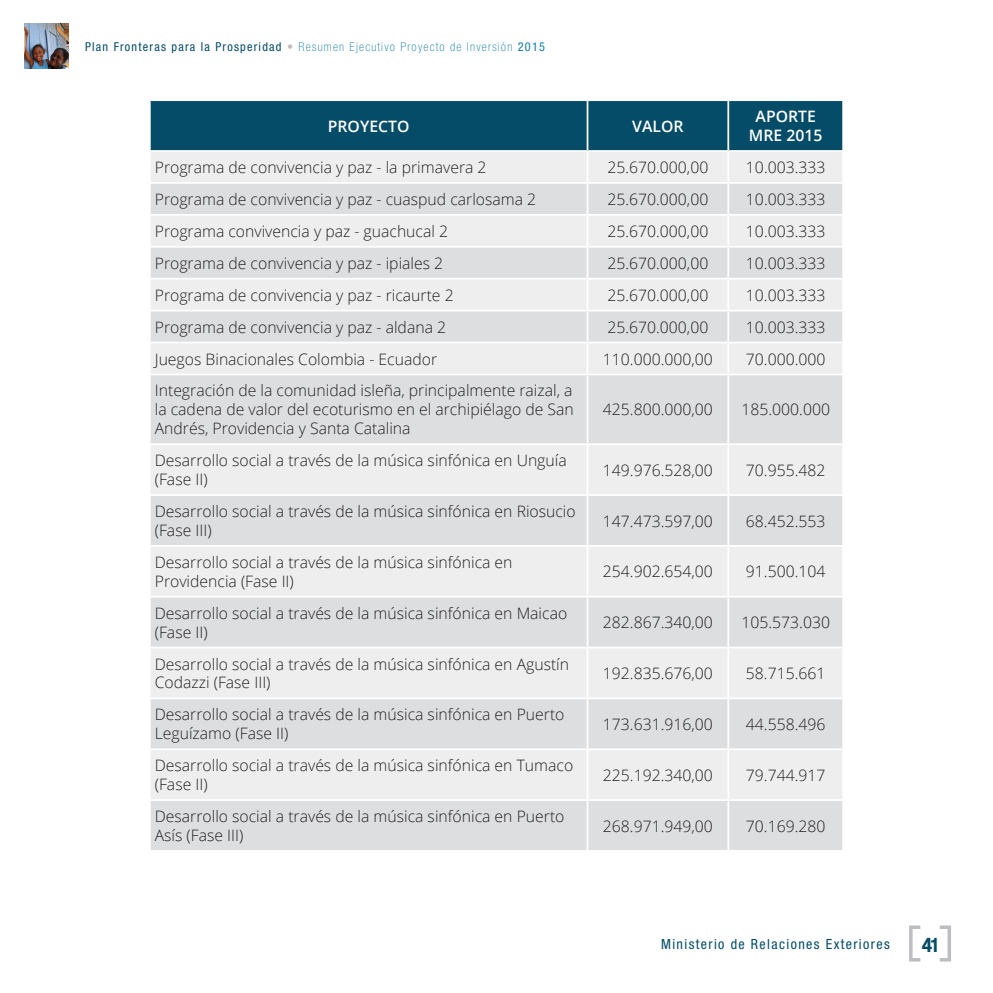
<style>
.page{position:relative;width:993px;height:993px;background:#fff}
.page>*{position:absolute;margin:0;border:0;box-sizing:border-box;transform-origin:0 0}
.t1{font:21px "Coolvetica Rg";color:#044c68}
.t2{font:300 15.75px/18.9px "Open Sans";color:#231f20}
.t3{font:600 15.75px/18.9px "Open Sans";color:#fff;text-align:center}
.t4{font:condensed 14px "Helvetica Neue LT Std";letter-spacing:.1em;color:#044c68}
.t5{font:100 condensed 12.25px "Helvetica Neue LT Std";letter-spacing:.1em;color:#117aa5}
.s1{font-weight:400;color:#044c68}
.s2{font-weight:400;color:#bcbdc0}
.s3{font-weight:400}
</style>
<div class="page">
<div style="left:937px;top:925px;width:13px;height:36px;border:4px solid #bcbdc0"></div>
<div style="left:908px;top:925px;width:13px;height:36px;border:4px solid #bcbdc0"></div>
<img style="left:24px;top:24px;width:45px;height:44px">
<div style="left:151px;top:101px;width:691px;height:49px;background:#044c68"></div>
<div style="left:151px;top:152px;width:691px;height:30px;background:#eeeeef"></div>
<svg style="left:151px;top:184px;width:691px;height:665px;background:#e4e5e6"></svg>
<hr style="left:586px;top:101px;width:2px;height:49px;background:#fff">
<hr style="left:727px;top:101px;width:2px;height:49px;background:#fff">
<hr style="left:586px;top:152px;width:2px;height:30px;background:#fff">
<hr style="left:727px;top:152px;width:2px;height:30px;background:#fff">
<hr style="left:586px;top:184px;width:2px;height:30px;background:#fff">
<hr style="left:727px;top:184px;width:2px;height:30px;background:#fff">
<hr style="left:149px;top:214px;width:438px;height:2px;background:#fff">
<hr style="left:587px;top:214px;width:141px;height:2px;background:#fff">
<hr style="left:586px;top:216px;width:2px;height:30px;background:#fff">
<hr style="left:728px;top:214px;width:115px;height:2px;background:#fff">
<hr style="left:727px;top:216px;width:2px;height:30px;background:#fff">
<hr style="left:149px;top:246px;width:438px;height:1px;background:#fff">
<hr style="left:587px;top:246px;width:141px;height:1px;background:#fff">
<hr style="left:586px;top:247px;width:2px;height:31px;background:#fff">
<hr style="left:728px;top:246px;width:115px;height:1px;background:#fff">
<hr style="left:727px;top:247px;width:2px;height:31px;background:#fff">
<hr style="left:149px;top:278px;width:438px;height:1px;background:#fff">
<hr style="left:587px;top:278px;width:141px;height:1px;background:#fff">
<hr style="left:586px;top:279px;width:2px;height:30px;background:#fff">
<hr style="left:728px;top:278px;width:115px;height:1px;background:#fff">
<hr style="left:727px;top:279px;width:2px;height:30px;background:#fff">
<hr style="left:149px;top:309px;width:438px;height:2px;background:#fff">
<hr style="left:587px;top:309px;width:141px;height:2px;background:#fff">
<hr style="left:586px;top:311px;width:2px;height:30px;background:#fff">
<hr style="left:728px;top:309px;width:115px;height:2px;background:#fff">
<hr style="left:727px;top:311px;width:2px;height:30px;background:#fff">
<hr style="left:149px;top:341px;width:438px;height:2px;background:#fff">
<hr style="left:587px;top:341px;width:141px;height:2px;background:#fff">
<hr style="left:586px;top:343px;width:2px;height:30px;background:#fff">
<hr style="left:728px;top:341px;width:115px;height:2px;background:#fff">
<hr style="left:727px;top:343px;width:2px;height:30px;background:#fff">
<hr style="left:149px;top:373px;width:438px;height:2px;background:#fff">
<hr style="left:587px;top:373px;width:141px;height:2px;background:#fff">
<hr style="left:586px;top:375px;width:2px;height:68px;background:#fff">
<hr style="left:728px;top:373px;width:115px;height:2px;background:#fff">
<hr style="left:727px;top:375px;width:2px;height:68px;background:#fff">
<hr style="left:149px;top:443px;width:438px;height:2px;background:#fff">
<hr style="left:587px;top:443px;width:141px;height:2px;background:#fff">
<hr style="left:586px;top:445px;width:2px;height:49px;background:#fff">
<hr style="left:728px;top:443px;width:115px;height:2px;background:#fff">
<hr style="left:727px;top:445px;width:2px;height:49px;background:#fff">
<hr style="left:149px;top:494px;width:438px;height:1px;background:#fff">
<hr style="left:587px;top:494px;width:141px;height:1px;background:#fff">
<hr style="left:586px;top:495px;width:2px;height:50px;background:#fff">
<hr style="left:728px;top:494px;width:115px;height:1px;background:#fff">
<hr style="left:727px;top:495px;width:2px;height:50px;background:#fff">
<hr style="left:149px;top:545px;width:438px;height:1px;background:#fff">
<hr style="left:587px;top:545px;width:141px;height:1px;background:#fff">
<hr style="left:586px;top:546px;width:2px;height:49px;background:#fff">
<hr style="left:728px;top:545px;width:115px;height:1px;background:#fff">
<hr style="left:727px;top:546px;width:2px;height:49px;background:#fff">
<hr style="left:149px;top:595px;width:438px;height:2px;background:#fff">
<hr style="left:587px;top:595px;width:141px;height:2px;background:#fff">
<hr style="left:586px;top:597px;width:2px;height:49px;background:#fff">
<hr style="left:728px;top:595px;width:115px;height:2px;background:#fff">
<hr style="left:727px;top:597px;width:2px;height:49px;background:#fff">
<hr style="left:149px;top:646px;width:438px;height:2px;background:#fff">
<hr style="left:587px;top:646px;width:141px;height:2px;background:#fff">
<hr style="left:586px;top:648px;width:2px;height:49px;background:#fff">
<hr style="left:728px;top:646px;width:115px;height:2px;background:#fff">
<hr style="left:727px;top:648px;width:2px;height:49px;background:#fff">
<hr style="left:149px;top:697px;width:438px;height:2px;background:#fff">
<hr style="left:587px;top:697px;width:141px;height:2px;background:#fff">
<hr style="left:586px;top:699px;width:2px;height:49px;background:#fff">
<hr style="left:728px;top:697px;width:115px;height:2px;background:#fff">
<hr style="left:727px;top:699px;width:2px;height:49px;background:#fff">
<hr style="left:149px;top:748px;width:438px;height:1px;background:#fff">
<hr style="left:587px;top:748px;width:141px;height:1px;background:#fff">
<hr style="left:586px;top:749px;width:2px;height:50px;background:#fff">
<hr style="left:728px;top:748px;width:115px;height:1px;background:#fff">
<hr style="left:727px;top:749px;width:2px;height:50px;background:#fff">
<hr style="left:149px;top:799px;width:438px;height:1px;background:#fff">
<hr style="left:587px;top:799px;width:141px;height:1px;background:#fff">
<hr style="left:586px;top:800px;width:2px;height:49px;background:#fff">
<hr style="left:728px;top:799px;width:115px;height:1px;background:#fff">
<hr style="left:727px;top:800px;width:2px;height:49px;background:#fff">
<p class="t5" style="left:85px;top:39px;width:461px"><span class="s1">Plan Fronteras para la Prosperidad</span> <span class="s2">•</span> Resumen Ejecutivo Proyecto de Inversión <span class="s3">2015</span></p>
<p class="t3" style="left:328px;top:116px;width:83px">PROYECTO</p>
<p class="t3" style="left:632px;top:116px;width:53px">VALOR</p>
<p class="t3" style="left:748px;top:107px;width:75px">APORTE<br>MRE 2015</p>
<p class="t2" style="left:155px;top:157px;width:333px">Programa de convivencia y paz - la primavera 2</p>
<p class="t2" style="left:607px;top:157px;width:102px">25.670.000,00</p>
<p class="t2" style="left:745px;top:157px;width:81px">10.003.333</p>
<p class="t2" style="left:155px;top:189px;width:383px">Programa de convivencia y paz - cuaspud carlosama 2</p>
<p class="t2" style="left:607px;top:189px;width:102px">25.670.000,00</p>
<p class="t2" style="left:745px;top:189px;width:81px">10.003.333</p>
<p class="t2" style="left:155px;top:221px;width:295px">Programa convivencia y paz - guachucal 2</p>
<p class="t2" style="left:607px;top:221px;width:102px">25.670.000,00</p>
<p class="t2" style="left:745px;top:221px;width:81px">10.003.333</p>
<p class="t2" style="left:155px;top:253px;width:290px">Programa de convivencia y paz - ipiales 2</p>
<p class="t2" style="left:607px;top:253px;width:102px">25.670.000,00</p>
<p class="t2" style="left:745px;top:253px;width:81px">10.003.333</p>
<p class="t2" style="left:155px;top:285px;width:300px">Programa de convivencia y paz - ricaurte 2</p>
<p class="t2" style="left:607px;top:285px;width:102px">25.670.000,00</p>
<p class="t2" style="left:745px;top:285px;width:81px">10.003.333</p>
<p class="t2" style="left:155px;top:317px;width:293px">Programa de convivencia y paz - aldana 2</p>
<p class="t2" style="left:607px;top:317px;width:102px">25.670.000,00</p>
<p class="t2" style="left:745px;top:317px;width:81px">10.003.333</p>
<p class="t2" style="left:155px;top:349px;width:284px">Juegos Binacionales Colombia - Ecuador</p>
<p class="t2" style="left:602px;top:349px;width:111px">110.000.000,00</p>
<p class="t2" style="left:745px;top:349px;width:81px">70.000.000</p>
<p class="t2" style="left:155px;top:381px;width:420px;text-align:justify">Integración de la comunidad isleña, principalmente raizal, a la cadena de valor del ecoturismo en el archipiélago de San Andrés, Providencia y Santa Catalina</p>
<p class="t2" style="left:602px;top:399px;width:111px">425.800.000,00</p>
<p class="t2" style="left:741px;top:399px;width:90px">185.000.000</p>
<p class="t2" style="left:155px;top:450px;width:413px">Desarrollo social a través de la música sinfónica en Unguía (Fase II)</p>
<p class="t2" style="left:602px;top:460px;width:111px">149.976.528,00</p>
<p class="t2" style="left:745px;top:460px;width:81px">70.955.482</p>
<p class="t2" style="left:155px;top:501px;width:422px">Desarrollo social a través de la música sinfónica en Riosucio (Fase III)</p>
<p class="t2" style="left:602px;top:510px;width:111px">147.473.597,00</p>
<p class="t2" style="left:745px;top:510px;width:81px">68.452.553</p>
<p class="t2" style="left:155px;top:552px;width:359px">Desarrollo social a través de la música sinfónica en<br>Providencia (Fase II)</p>
<p class="t2" style="left:602px;top:561px;width:111px">254.902.654,00</p>
<p class="t2" style="left:745px;top:561px;width:81px">91.500.104</p>
<p class="t2" style="left:155px;top:603px;width:414px">Desarrollo social a través de la música sinfónica en Maicao (Fase II)</p>
<p class="t2" style="left:602px;top:612px;width:111px">282.867.340,00</p>
<p class="t2" style="left:741px;top:612px;width:90px">105.573.030</p>
<p class="t2" style="left:155px;top:653px;width:416px">Desarrollo social a través de la música sinfónica en Agustín<br>Codazzi (Fase III)</p>
<p class="t2" style="left:602px;top:663px;width:111px">192.835.676,00</p>
<p class="t2" style="left:745px;top:663px;width:81px">58.715.661</p>
<p class="t2" style="left:155px;top:704px;width:411px">Desarrollo social a través de la música sinfónica en Puerto<br>Leguízamo (Fase II)</p>
<p class="t2" style="left:602px;top:714px;width:111px">173.631.916,00</p>
<p class="t2" style="left:745px;top:714px;width:81px">44.558.496</p>
<p class="t2" style="left:155px;top:755px;width:420px">Desarrollo social a través de la música sinfónica en Tumaco (Fase II)</p>
<p class="t2" style="left:602px;top:764px;width:111px">225.192.340,00</p>
<p class="t2" style="left:745px;top:764px;width:81px">79.744.917</p>
<p class="t2" style="left:155px;top:806px;width:411px">Desarrollo social a través de la música sinfónica en Puerto<br>Asís (Fase III)</p>
<p class="t2" style="left:602px;top:815px;width:111px">268.971.949,00</p>
<p class="t2" style="left:745px;top:815px;width:81px">70.169.280</p>
<p class="t4" style="left:660px;top:935px;width:230px">Ministerio de Relaciones Exteriores</p>
<h1 class="t1" style="left:922px;top:931px;width:17px">41</h1>
</div>
